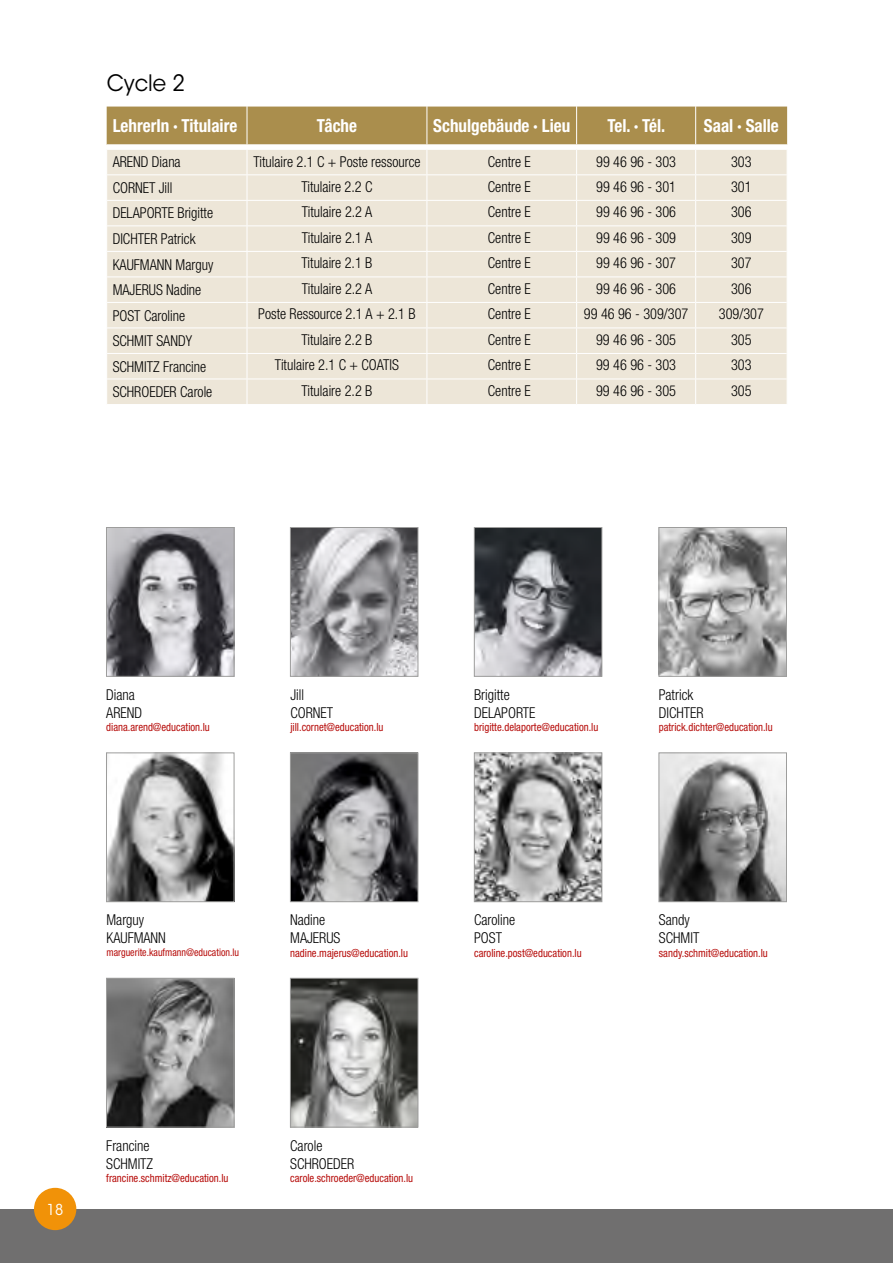
<style>
.page{position:relative;width:893px;height:1263px;background:#fff}
.page>*{position:absolute;margin:0;border:0;box-sizing:border-box;transform-origin:0 0}
.t1{font:22.5px "ITC Avant Garde Std";color:#000;scale:.95 1}
.t2{font:700 condensed 18px "Helvetica Neue LT Std";color:#fff;scale:.95 1}
.t3{font:300 condensed 15px/18px "Helvetica Neue LT Std";color:#000;scale:.95 1}
.t4{font:15px "ITC Avant Garde Std";color:#fff;scale:.95 1}
.t5{font:condensed 11.25px "Helvetica Neue LT Std";color:#b70e0c;scale:.95 1}
.t6{font:condensed 10.5px "Helvetica Neue LT Std";color:#b70e0c;scale:.95 1}
</style>
<div class="page">
<div style="left:0;top:1209px;width:893px;height:54px;background:#706f6f"></div>
<div style="left:34px;top:1188px;width:42px;height:42px;background:#f19208;border-radius:50%"></div>
<img style="left:661px;top:529px;width:124px;height:145px">
<div style="left:659px;top:527px;width:128px;height:149px;border:1px solid #9d9d9c"></div>
<img style="left:292px;top:529px;width:124px;height:145px">
<div style="left:290px;top:527px;width:128px;height:149px;border:1px solid #9d9d9c"></div>
<img style="left:292px;top:755px;width:124px;height:145px">
<div style="left:290px;top:753px;width:128px;height:149px;border:1px solid #9d9d9c"></div>
<img style="left:661px;top:755px;width:124px;height:145px">
<div style="left:659px;top:753px;width:128px;height:149px;border:1px solid #9d9d9c"></div>
<img style="left:108px;top:755px;width:124px;height:145px">
<div style="left:106px;top:753px;width:128px;height:149px;border:1px solid #9d9d9c"></div>
<img style="left:292px;top:980px;width:124px;height:145px">
<div style="left:290px;top:978px;width:128px;height:149px;border:1px solid #9d9d9c"></div>
<svg style="left:106px;top:106px;width:682px;height:298px;background:#e5dcc8"></svg>
<img style="left:108px;top:980px;width:124px;height:145px">
<div style="left:106px;top:978px;width:128px;height:149px;border:1px solid #9d9d9c"></div>
<img style="left:476px;top:755px;width:124px;height:145px">
<div style="left:474px;top:753px;width:128px;height:149px;border:1px solid #9d9d9c"></div>
<img style="left:108px;top:529px;width:124px;height:145px">
<div style="left:106px;top:527px;width:128px;height:149px;border:1px solid #9d9d9c"></div>
<img style="left:476px;top:529px;width:124px;height:145px">
<div style="left:474px;top:527px;width:128px;height:149px;border:1px solid #9d9d9c"></div>
<h1 class="t1" style="left:107px;top:69px;width:84px">Cycle 2</h1>
<p class="t2" style="left:113px;top:115px;width:133px">LehrerIn · Titulaire</p>
<p class="t2" style="left:317px;top:115px;width:44px">Tâche</p>
<p class="t2" style="left:433px;top:115px;width:146px">Schulgebäude · Lieu</p>
<p class="t2" style="left:607px;top:115px;width:62px">Tel. · Tél.</p>
<p class="t2" style="left:704px;top:115px;width:80px">Saal · Salle</p>
<p class="t3" style="left:113px;top:153px;width:73px">AREND Diana</p>
<p class="t3" style="left:253px;top:153px;width:178px">Titulaire 2.1 C + Poste ressource</p>
<p class="t3" style="left:488px;top:153px;width:47px">Centre E</p>
<p class="t3" style="left:596px;top:153px;width:86px">99 46 96 - 303</p>
<p class="t3" style="left:731px;top:153px;width:23px">303</p>
<p class="t3" style="left:113px;top:179px;width:64px">CORNET Jill</p>
<p class="t3" style="left:301px;top:177px;width:76px">Titulaire 2.2 C</p>
<p class="t3" style="left:488px;top:177px;width:47px">Centre E</p>
<p class="t3" style="left:596px;top:177px;width:86px">99 46 96 - 301</p>
<p class="t3" style="left:731px;top:177px;width:23px">301</p>
<p class="t3" style="left:113px;top:204px;width:107px">DELAPORTE Brigitte</p>
<p class="t3" style="left:302px;top:203px;width:76px">Titulaire 2.2 A</p>
<p class="t3" style="left:488px;top:203px;width:47px">Centre E</p>
<p class="t3" style="left:596px;top:203px;width:86px">99 46 96 - 306</p>
<p class="t3" style="left:731px;top:203px;width:23px">306</p>
<p class="t3" style="left:113px;top:230px;width:89px">DICHTER Patrick</p>
<p class="t3" style="left:302px;top:228px;width:76px">Titulaire 2.1 A</p>
<p class="t3" style="left:488px;top:228px;width:47px">Centre E</p>
<p class="t3" style="left:596px;top:228px;width:86px">99 46 96 - 309</p>
<p class="t3" style="left:731px;top:228px;width:23px">309</p>
<p class="t3" style="left:113px;top:255px;width:107px">KAUFMANN Marguy</p>
<p class="t3" style="left:302px;top:254px;width:76px">Titulaire 2.1 B</p>
<p class="t3" style="left:488px;top:254px;width:47px">Centre E</p>
<p class="t3" style="left:596px;top:254px;width:86px">99 46 96 - 307</p>
<p class="t3" style="left:731px;top:254px;width:23px">307</p>
<p class="t3" style="left:113px;top:281px;width:95px">MAJERUS Nadine</p>
<p class="t3" style="left:302px;top:279px;width:76px">Titulaire 2.2 A</p>
<p class="t3" style="left:488px;top:279px;width:47px">Centre E</p>
<p class="t3" style="left:596px;top:279px;width:86px">99 46 96 - 306</p>
<p class="t3" style="left:731px;top:279px;width:23px">306</p>
<p class="t3" style="left:113px;top:306px;width:78px">POST Caroline</p>
<p class="t3" style="left:258px;top:305px;width:167px">Poste Ressource 2.1 A + 2.1 B</p>
<p class="t3" style="left:488px;top:305px;width:47px">Centre E</p>
<p class="t3" style="left:584px;top:305px;width:111px">99 46 96 - 309/307</p>
<p class="t3" style="left:719px;top:305px;width:49px">309/307</p>
<p class="t3" style="left:113px;top:332px;width:85px">SCHMIT SANDY</p>
<p class="t3" style="left:302px;top:330px;width:76px">Titulaire 2.2 B</p>
<p class="t3" style="left:488px;top:330px;width:47px">Centre E</p>
<p class="t3" style="left:596px;top:330px;width:86px">99 46 96 - 305</p>
<p class="t3" style="left:731px;top:330px;width:23px">305</p>
<p class="t3" style="left:113px;top:357px;width:100px">SCHMITZ Francine</p>
<p class="t3" style="left:275px;top:356px;width:132px">Titulaire 2.1 C + COATIS</p>
<p class="t3" style="left:488px;top:356px;width:47px">Centre E</p>
<p class="t3" style="left:596px;top:356px;width:86px">99 46 96 - 303</p>
<p class="t3" style="left:731px;top:356px;width:23px">303</p>
<p class="t3" style="left:113px;top:383px;width:106px">SCHROEDER Carole</p>
<p class="t3" style="left:302px;top:381px;width:76px">Titulaire 2.2 B</p>
<p class="t3" style="left:488px;top:381px;width:47px">Centre E</p>
<p class="t3" style="left:596px;top:381px;width:86px">99 46 96 - 305</p>
<p class="t3" style="left:731px;top:381px;width:23px">305</p>
<p class="t3" style="left:106px;top:685px;width:39px">Diana<br>AREND</p>
<p class="t5" style="left:106px;top:721px;width:111px">diana.arend@education.lu</p>
<p class="t3" style="left:290px;top:685px;width:46px">Jill<br>CORNET</p>
<p class="t5" style="left:290px;top:721px;width:100px">jill.cornet@education.lu</p>
<p class="t3" style="left:474px;top:685px;width:66px">Brigitte<br>DELAPORTE</p>
<p class="t5" style="left:474px;top:721px;width:132px">brigitte.delaporte@education.lu</p>
<p class="t3" style="left:659px;top:685px;width:49px">Patrick<br>DICHTER</p>
<p class="t5" style="left:659px;top:721px;width:122px">patrick.dichter@education.lu</p>
<p class="t3" style="left:106px;top:911px;width:64px">Marguy<br>KAUFMANN</p>
<p class="t6" style="left:106px;top:946px;width:141px">marguerite.kaufmann@education.lu</p>
<p class="t3" style="left:290px;top:911px;width:54px">Nadine<br>MAJERUS</p>
<p class="t5" style="left:290px;top:946px;width:126px">nadine.majerus@education.lu</p>
<p class="t3" style="left:474px;top:911px;width:45px">Caroline<br>POST</p>
<p class="t5" style="left:474px;top:946px;width:115px">caroline.post@education.lu</p>
<p class="t3" style="left:659px;top:911px;width:44px">Sandy<br>SCHMIT</p>
<p class="t5" style="left:659px;top:946px;width:116px">sandy.schmit@education.lu</p>
<p class="t4" style="left:47px;top:1200px;width:19px">18</p>
<p class="t3" style="left:106px;top:1136px;width:51px">Francine<br>SCHMITZ</p>
<p class="t5" style="left:106px;top:1172px;width:130px">francine.schmitz@education.lu</p>
<p class="t3" style="left:290px;top:1136px;width:69px">Carole<br>SCHROEDER</p>
<p class="t5" style="left:290px;top:1172px;width:131px">carole.schroeder@education.lu</p>
</div>
